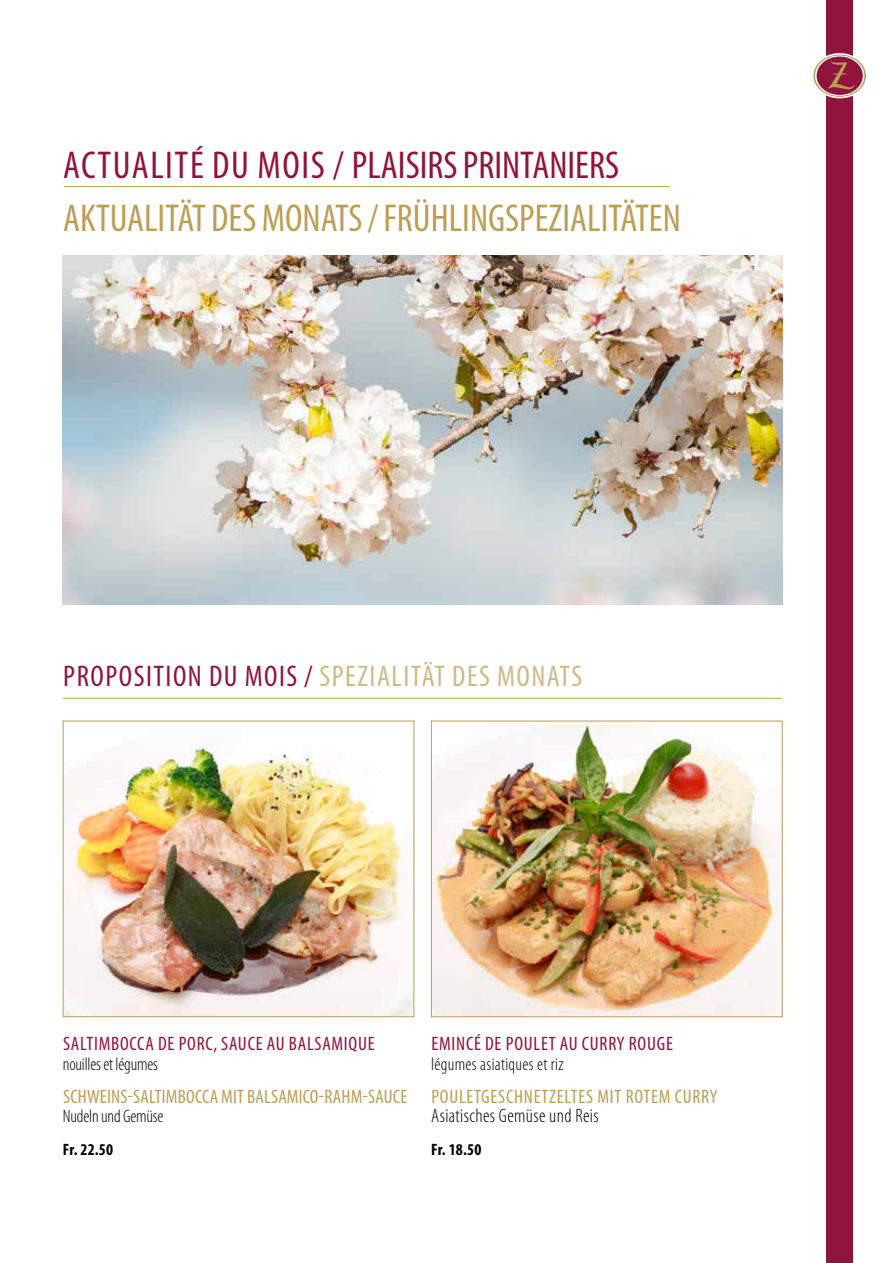
<style>
.page{position:relative;width:893px;height:1263px;background:#fff}
.page>*{position:absolute;margin:0;border:0;box-sizing:border-box;transform-origin:0 0}
.t1{font:condensed 39px "Myriad Pro";color:#bd9e55}
.t2{font:condensed 39px "Myriad Pro";color:#90143b}
.t3{font:condensed 30px "Myriad Pro";letter-spacing:.05em;color:#d1b986}
.t4{font:condensed 19.5px "Myriad Pro";letter-spacing:.04em;color:#90143b}
.t5{font:condensed 19.5px "Myriad Pro";letter-spacing:.01em;color:#bd9e55}
.t6{font:condensed 19.5px "Myriad Pro";letter-spacing:.04em;color:#bd9e55}
.t7{font:300 condensed 19.5px "Myriad Pro";letter-spacing:.02em;color:#000}
.t8{font:300 condensed 18px "Myriad Pro";letter-spacing:-.01em;color:#000}
.t9{font:300 condensed 18px "Myriad Pro";letter-spacing:.02em;color:#000}
.t10{font:700 condensed 16.5px "Myriad Pro";letter-spacing:.01em;color:#000}
.s1{color:#90143b}
</style>
<div class="page">
<hr style="left:63px;top:698px;width:719px;height:1px;background:#bd9e55">
<img style="left:65px;top:737px;width:347px;height:278px">
<div style="left:63px;top:721px;width:351px;height:296px;border:1px solid #bd9e55"></div>
<img style="left:433px;top:723px;width:347px;height:292px">
<div style="left:431px;top:721px;width:351px;height:296px;border:1px solid #bd9e55"></div>
<div style="left:826px;top:0;width:26px;height:1263px;background:#90143b"></div>
<svg style="left:813px;top:52px;width:53px;height:48px"></svg>
<hr style="left:64px;top:186px;width:606px;height:1px;background:#bd9e55">
<img style="left:63px;top:256px;width:719px;height:349px">
<h1 class="t2" style="left:63px;top:142px;width:557px">ACTUALITÉ DU MOIS / PLAISIRS PRINTANIERS</h1>
<h1 class="t1" style="left:63px;top:194px;width:619px">AKTUALITÄT DES MONATS / FRÜHLINGSPEZIALITÄTEN</h1>
<h2 class="t3" style="left:63px;top:658px;width:520px"><span class="s1">PROPOSITION DU MOIS /</span> SPEZIALITÄT DES MONATS</h2>
<p class="t4" style="left:63px;top:1032px;width:313px">SALTIMBOCCA DE PORC, SAUCE AU BALSAMIQUE</p>
<p class="t8" style="left:63px;top:1054px;width:97px">nouilles et légumes</p>
<p class="t5" style="left:63px;top:1084px;width:346px">SCHWEINS-SALTIMBOCCA MIT BALSAMICO-RAHM-SAUCE</p>
<p class="t8" style="left:63px;top:1106px;width:102px">Nudeln und Gemüse</p>
<p class="t10" style="left:63px;top:1139px;width:52px">Fr. 22.50</p>
<p class="t4" style="left:431px;top:1032px;width:243px">EMINCÉ DE POULET AU CURRY ROUGE</p>
<p class="t9" style="left:431px;top:1054px;width:134px">légumes asiatiques et riz</p>
<p class="t6" style="left:431px;top:1084px;width:288px">POULETGESCHNETZELTES MIT ROTEM CURRY</p>
<p class="t7" style="left:431px;top:1105px;width:169px">Asiatisches Gemüse und Reis</p>
<p class="t10" style="left:431px;top:1139px;width:52px">Fr. 18.50</p>
</div>
